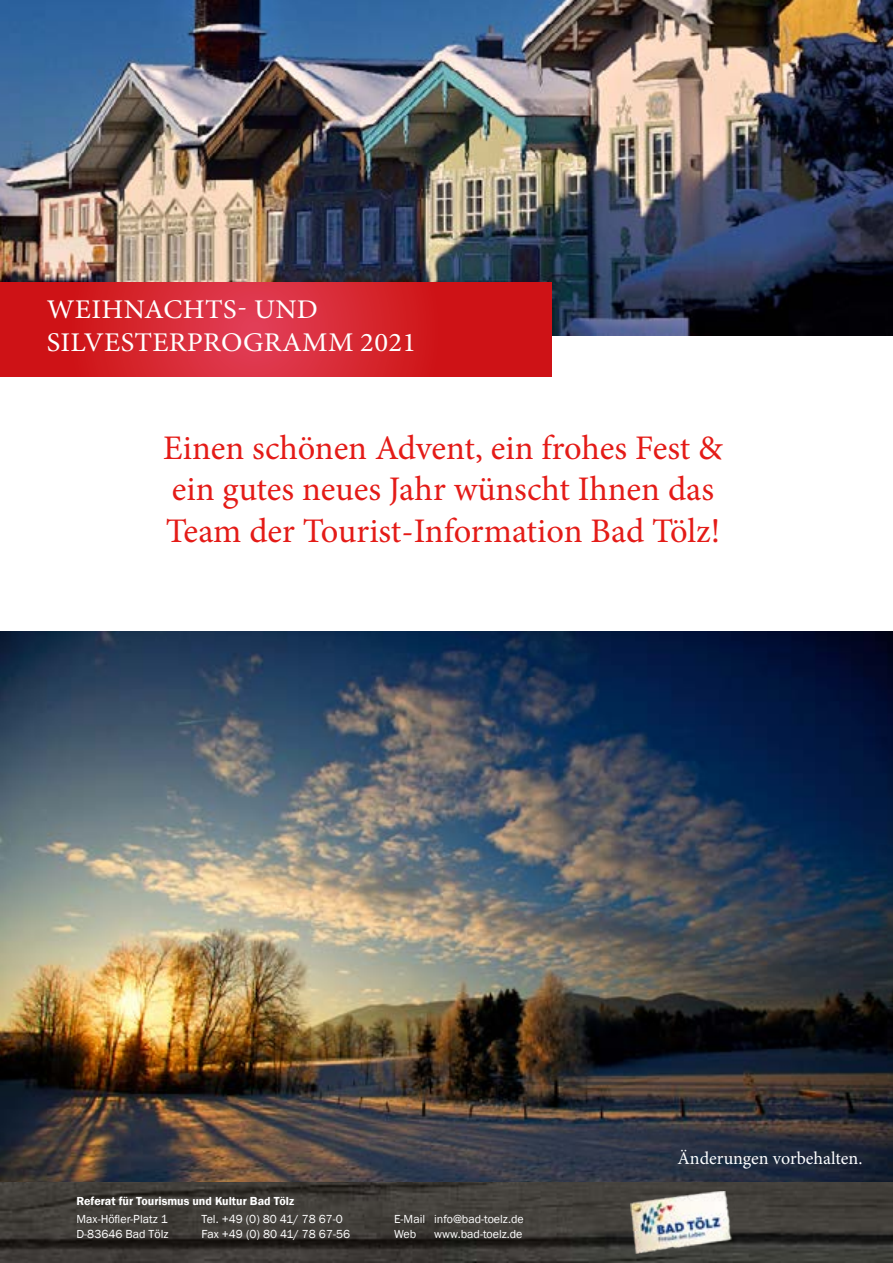
<style>
.page{position:relative;width:893px;height:1263px;background:#fff}
.page>*{position:absolute;margin:0;border:0;box-sizing:border-box;transform-origin:0 0}
.t1{font:34.5px/41.4px "Minion Pro";color:#e41b17}
.t2{font:27px/32.4px "Minion Pro";letter-spacing:.01em;color:#fff;scale:1.06 1}
.t3{font:18px "Minion Pro";letter-spacing:-.005em;color:#fdfeff}
.t4{font:12px/14.4px "Franklin Gothic";color:#fff}
.t5{font:600 12px "Franklin Gothic";color:#fff}
</style>
<div class="page">
<img style="left:0;top:1172px;width:893px;height:91px">
<img style="left:0;top:0;width:893px;height:336px">
<svg style="left:0;top:283px;width:551px;height:93px;background:#d4212a"></svg>
<img style="left:631px;top:1191px;width:103px;height:62px">
<img style="left:1px;top:631px;width:892px;height:551px">
<h2 class="t2" style="left:47px;top:294px;width:350px">WEIHNACHTS- UND<br>SILVESTERPROGRAMM 2021</h2>
<h1 class="t1" style="left:163px;top:427px;width:561px">Einen schönen Advent, ein frohes Fest &amp; ein gutes neues Jahr wünscht Ihnen das<br>Team der Tourist-Information Bad Tölz!</h1>
<p class="t5" style="left:77px;top:1193px;width:219px">Referat für Tourismus und Kultur Bad Tölz</p>
<p class="t4" style="left:77px;top:1212px;width:93px">Max-Höfler-Platz 1<br>D-83646 Bad Tölz</p>
<p class="t4" style="left:202px;top:1212px;width:150px">Tel. +49 (0) 80 41/ 78 67-0<br>Fax +49 (0) 80 41/ 78 67-56</p>
<p class="t4" style="left:394px;top:1212px;width:131px">E-Mail info@bad-toelz.de<br>Web</p>
<p class="t4" style="left:434px;top:1227px;width:90px">www.bad-toelz.de</p>
<h3 class="t3" style="left:677px;top:1146px;width:186px">Änderungen vorbehalten.</h3>
</div>
